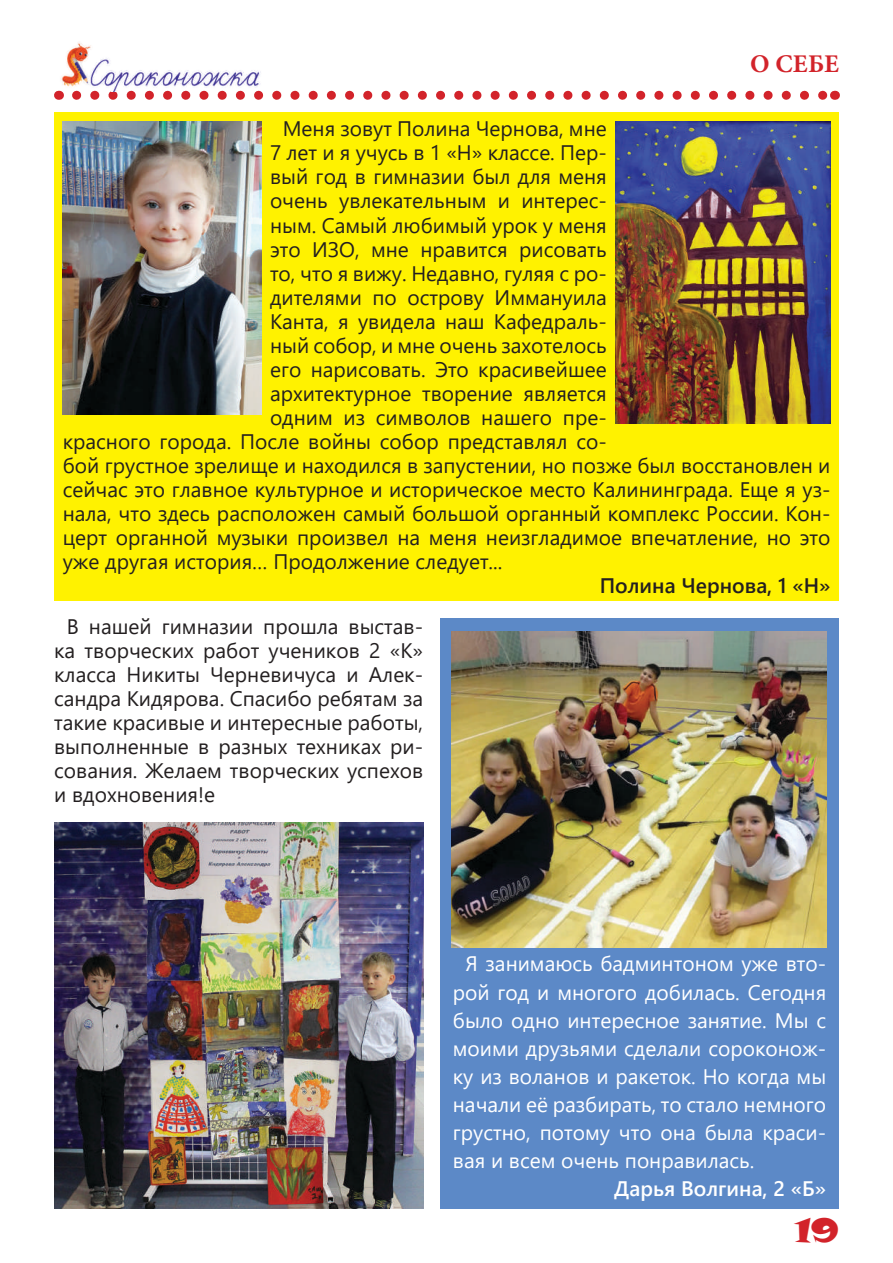
<style>
.page{position:relative;width:893px;height:1263px;background:#fff}
.page>*{position:absolute;margin:0;border:0;box-sizing:border-box;transform-origin:0 0}
.t1{font:800 42px "Tolstyak";color:#d2232a}
.t2{font:700 25.5px "Minion Pro";color:#d2232a}
.t3{font:21px/24px "Segoe UI";color:#231f20;text-align:justify}
.t4{font:21px/28px "Segoe UI";color:#fff;text-align:justify}
.t5{font:600 21px "Segoe UI";color:#231f20}
.t6{font:600 21px "Segoe UI";color:#fff}
</style>
<div class="page">
<svg style="left:77px;top:91px;width:748px;height:9px"></svg>
<img style="left:55px;top:42px;width:212px;height:50px">
<div style="left:440px;top:619px;width:399px;height:590px;background:#5c89c7"></div>
<div style="left:54px;top:113px;width:785px;height:488px;background:#fff200"></div>
<img style="left:452px;top:631px;width:375px;height:317px">
<img style="left:54px;top:822px;width:369px;height:386px">
<img style="left:63px;top:121px;width:198px;height:294px">
<img style="left:615px;top:121px;width:215px;height:303px">
<p class="t2" style="left:750px;top:46px;width:90px">О СЕБЕ</p>
<p class="t3" style="left:283px;top:115px;width:325px">Меня зовут Полина Чернова, мне</p>
<p class="t3" style="left:270px;top:139px;width:338px">7 лет и я учусь в 1 «Н» классе. Пер-</p>
<p class="t3" style="left:270px;top:163px;width:338px">вый год в гимназии был для меня</p>
<p class="t3" style="left:270px;top:187px;width:338px">очень увлекательным и интерес-</p>
<p class="t3" style="left:270px;top:211px;width:338px">ным. Самый любимый урок у меня</p>
<p class="t3" style="left:270px;top:235px;width:338px">это ИЗО, мне нравится рисовать</p>
<p class="t3" style="left:270px;top:259px;width:338px">то, что я вижу. Недавно, гуляя с ро-</p>
<p class="t3" style="left:270px;top:283px;width:338px">дителями по острову Иммануила</p>
<p class="t3" style="left:270px;top:307px;width:338px">Канта, я увидела наш Кафедраль-</p>
<p class="t3" style="left:270px;top:331px;width:338px">ный собор, и мне очень захотелось</p>
<p class="t3" style="left:270px;top:355px;width:338px">его нарисовать. Это красивейшее</p>
<p class="t3" style="left:270px;top:379px;width:338px">архитектурное творение является</p>
<p class="t3" style="left:270px;top:403px;width:338px">одним из символов нашего пре-</p>
<p class="t3" style="left:63px;top:427px;width:546px">красного города. После войны собор представлял со-</p>
<p class="t3" style="left:63px;top:451px;width:769px">бой грустное зрелище и находился в запустении, но позже был восстановлен и</p>
<p class="t3" style="left:63px;top:475px;width:769px">сейчас это главное культурное и историческое место Калининграда. Еще я уз-</p>
<p class="t3" style="left:63px;top:499px;width:769px">нала, что здесь расположен самый большой органный комплекс России. Кон-</p>
<p class="t3" style="left:63px;top:523px;width:769px">церт органной музыки произвел на меня неизгладимое впечатление, но это</p>
<p class="t3" style="left:63px;top:547px;width:441px">уже другая история… Продолжение следует...</p>
<p class="t5" style="left:600px;top:565px;width:232px">Полина Чернова, 1 «Н»</p>
<p class="t3" style="left:54px;top:613px;width:370px;text-indent:13px">В нашей гимназии прошла выстав&shy;ка творческих работ учеников 2 «К» класса Никиты Черневичуса и Алек&shy;сандра Кидярова. Спасибо ребятам за такие красивые и интересные работы, выполненные в разных техниках ри&shy;сования. Желаем творческих успехов и вдохновения!е</p>
<p class="t4" style="left:453px;top:948px;width:375px;text-indent:13px">Я занимаюсь бадминтоном уже вто&shy;рой год и многого добилась. Сегодня было одно интересное занятие. Мы с моими друзьями сделали сороконож&shy;ку из воланов и ракеток. Но когда мы начали её разбирать, то стало немного грустно, потому что она была краси&shy;вая и всем очень понравилась.</p>
<p class="t6" style="left:614px;top:1169px;width:213px">Дарья Волгина, 2 «Б»</p>
<h1 class="t1" style="left:794px;top:1208px;width:47px">19</h1>
</div>
